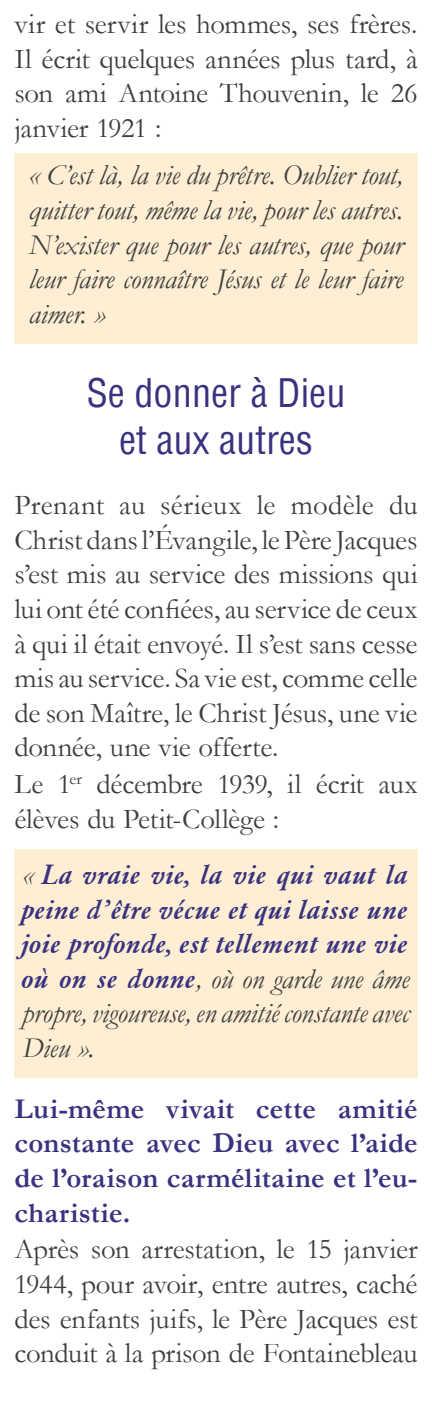
<style>
.page{position:relative;width:432px;height:1404px;background:#fff}
.page>*{position:absolute;margin:0;border:0;box-sizing:border-box;transform-origin:0 0}
.t1{font:condensed 38.4px/46.1px "Helvetica";color:#39327e;text-align:center}
.t2{font:28.8px/34.8px "Garamond";letter-spacing:-.01em;color:#3e3e3f;text-align:justify}
.t3{font:italic 500 28.8px/34.6px "Garamond";letter-spacing:-.01em;color:#39327e;text-align:justify}
.t4{font:italic 28.8px/34.6px "Garamond";letter-spacing:-.005em;color:#3e3e3f;text-align:justify}
.t5{font:700 28.8px/34.6px "Garamond";letter-spacing:.01em;color:#39327e;text-align:justify}
.s1{font-weight:400;color:#3e3e3f}
</style>
<div class="page">
<div style="left:14px;top:153px;width:404px;height:190px;background:#feeed3"></div>
<div style="left:14px;top:849px;width:404px;height:229px;background:#feeed3"></div>
<p class="t2" style="left:14px;top:6px;width:405px;line-height:34.6px">vir et servir les hommes, ses frères.<br>Il écrit quelques années plus tard, à son ami Antoine Thouvenin, le 26 janvier 1921 :</p>
<p class="t4" style="left:29px;top:157px;width:376px">« C’est là, la vie du prêtre. Oublier tout, quitter tout, même la vie, pour les autres.<br>N’exister que pour les autres, que pour leur faire connaître Jésus et le leur faire aimer. »</p>
<h1 class="t1" style="left:86px;top:370px;width:261px">Se donner à Dieu et aux autres</h1>
<p class="t2" style="left:14px;top:487px;width:405px;text-align:left">Prenant au sérieux le modèle du Christ dans l’Évangile, le Père Jacques s’est mis au service des missions qui lui ont été confiées, au service de ceux à qui il était envoyé. Il s’est sans cesse mis au service. Sa vie est, comme celle de son Maître, le Christ Jésus, une vie donnée, une vie offerte.<br>Le 1<sup>er</sup> décembre 1939, il écrit aux élèves du Petit-Collège :</p>
<p class="t3" style="left:22px;top:857px;width:389px"><span class="s1">«</span> La vraie vie, la vie qui vaut la peine d’être vécue et qui laisse une joie profonde, est tellement une vie où on se donne<span class="s1">, où on garde une âme propre, vigoureuse, en amitié constante avec Dieu ».</span></p>
<p class="t5" style="left:14px;top:1091px;width:405px">Lui-même vivait cette amitié constante avec Dieu avec l’aide de l’oraison carmélitaine et l’eu&shy;charistie.</p>
<p class="t2" style="left:14px;top:1231px;width:405px;line-height:34.6px">Après son arrestation, le 15 janvier 1944, pour avoir, entre autres, caché des enfants juifs, le Père Jacques est conduit à la prison de Fontainebleau</p>
</div>
